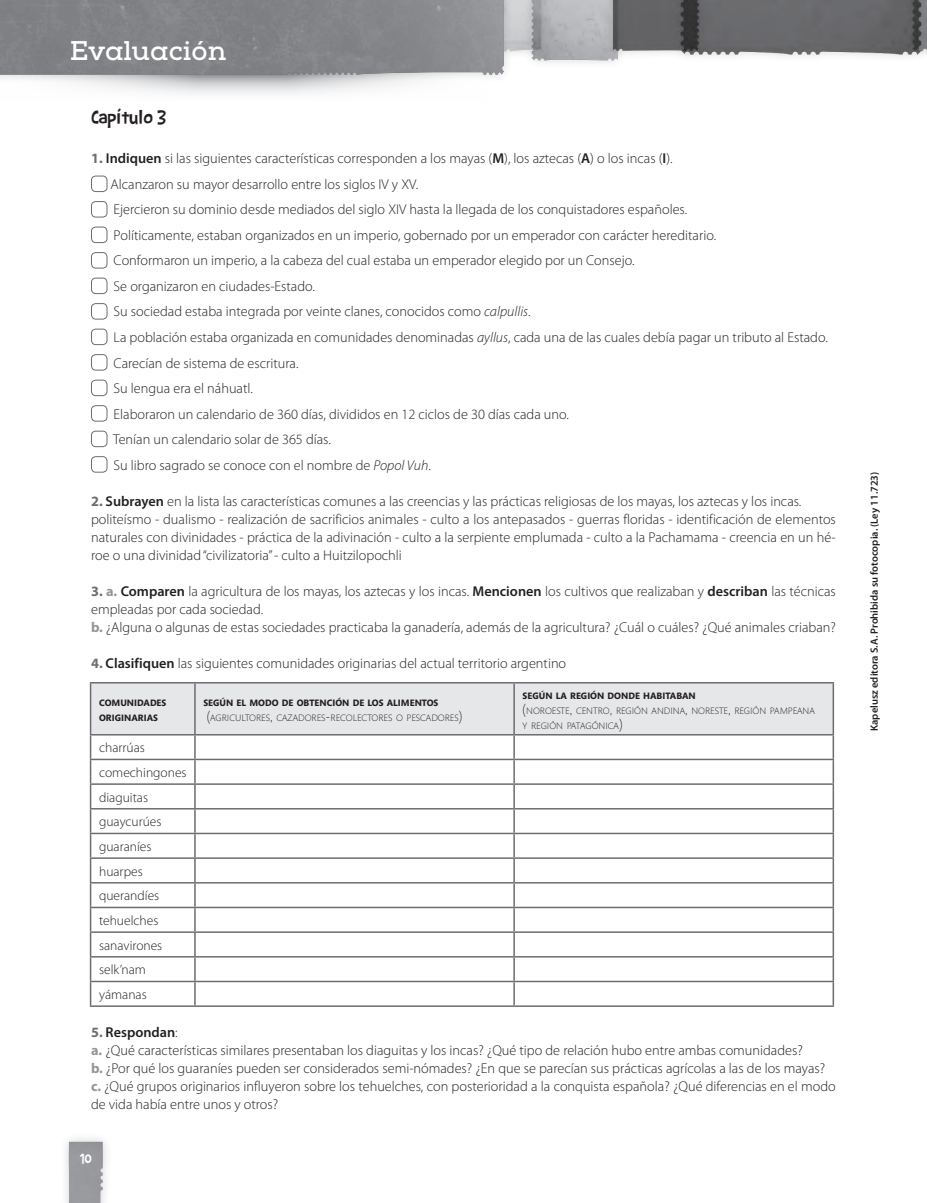
<style>
.page{position:relative;width:927px;height:1203px;background:#fff}
.page>*{position:absolute;margin:0;border:0;box-sizing:border-box;transform-origin:0 0}
.t1{font:27px "Nexa Slab Bold FREE";color:#fff}
.t2{font:21px "Barthowheel";letter-spacing:-.025em;color:#231f20}
.t3{font:15px "Barthowheel";color:#fff}
.t4{font:300 14.25px/25.5px "Myriad Pro";color:#231f20}
.t5{font:300 13.5px/24.6px "Myriad Pro";color:#231f20}
.t6{font:600 10.5px "Myriad Pro";color:#231f20}
.t7{font:300 9.45px/15px "Mundo Sans Std";color:#231f20}
.t8{font:700 9.45px/15px "Mundo Sans Std";color:#231f20}
.s1{font-weight:700;color:#6c6d70}
.s2{font-weight:600}
.s3{font-style:italic}
.s4{font-weight:700;color:#939598}
.s5{font-weight:700}
.s6{font-size:13.5px}
</style>
<div class="page">
<img style="left:513px;top:0;width:413px;height:63px">
<svg style="left:89px;top:84px;width:308px;height:10px"></svg>
<div style="left:0;top:0;width:513px;height:84px;background:#231f20;opacity:.2"></div>
<div style="left:91px;top:176px;width:16px;height:16px;border:1px solid #6c6d70;border-radius:4px"></div>
<div style="left:91px;top:201px;width:16px;height:16px;border:1px solid #6c6d70;border-radius:4px"></div>
<div style="left:91px;top:227px;width:16px;height:16px;border:1px solid #6c6d70;border-radius:4px"></div>
<div style="left:91px;top:252px;width:16px;height:16px;border:1px solid #6c6d70;border-radius:4px"></div>
<div style="left:91px;top:278px;width:16px;height:16px;border:1px solid #6c6d70;border-radius:4px"></div>
<div style="left:91px;top:303px;width:16px;height:16px;border:1px solid #6c6d70;border-radius:4px"></div>
<div style="left:91px;top:329px;width:16px;height:16px;border:1px solid #6c6d70;border-radius:4px"></div>
<div style="left:91px;top:354px;width:16px;height:16px;border:1px solid #6c6d70;border-radius:4px"></div>
<div style="left:91px;top:380px;width:16px;height:16px;border:1px solid #6c6d70;border-radius:4px"></div>
<div style="left:91px;top:405px;width:16px;height:16px;border:1px solid #6c6d70;border-radius:4px"></div>
<div style="left:91px;top:431px;width:16px;height:16px;border:1px solid #6c6d70;border-radius:4px"></div>
<div style="left:91px;top:456px;width:16px;height:16px;border:1px solid #6c6d70;border-radius:4px"></div>
<svg style="left:90px;top:683px;width:743px;height:322px"></svg>
<hr style="left:90px;top:1005px;width:105px;height:2px;background:#6c6d70">
<hr style="left:195px;top:1005px;width:319px;height:2px;background:#6c6d70">
<hr style="left:514px;top:1005px;width:319px;height:2px;background:#6c6d70">
<hr style="left:90px;top:682px;width:105px;height:1px;background:#6c6d70">
<hr style="left:90px;top:683px;width:1px;height:51px;background:#6c6d70">
<hr style="left:195px;top:682px;width:319px;height:1px;background:#6c6d70">
<hr style="left:194px;top:683px;width:2px;height:51px;background:#6c6d70">
<hr style="left:514px;top:682px;width:319px;height:1px;background:#6c6d70">
<hr style="left:513px;top:683px;width:1px;height:51px;background:#6c6d70">
<hr style="left:832px;top:683px;width:1px;height:51px;background:#6c6d70">
<hr style="left:90px;top:734px;width:105px;height:1px;background:#6c6d70">
<hr style="left:195px;top:734px;width:319px;height:1px;background:#6c6d70">
<hr style="left:514px;top:734px;width:319px;height:1px;background:#6c6d70">
<div style="left:59px;top:1132px;width:53px;height:71px;background:#f9f9f9"></div>
<div style="left:69px;top:1141px;width:34px;height:62px;background:#989a9d"></div>
<svg style="left:0;top:0;width:503px;height:75px;background:#838588"></svg>
<svg style="left:919px;top:0;width:8px;height:7px"></svg>
<h1 class="t1" style="left:70px;top:34px;width:158px">Evaluación</h1>
<h2 class="t2" style="left:91px;top:105px;width:77px">Capítulo 3</h2>
<p class="t4" style="left:110px;top:146px;width:718px;text-indent:-19px"><span class="s1">1.</span> <span class="s2">Indiquen</span> si las siguientes características corresponden a los mayas (<span class="s2">M</span>), los aztecas (<span class="s2">A</span>) o los incas (<span class="s2">I</span>).<br>Alcanzaron su mayor desarrollo entre los siglos IV y XV.<br>Ejercieron su dominio desde mediados del siglo XIV hasta la llegada de los conquistadores españoles.<br>Políticamente, estaban organizados en un imperio, gobernado por un emperador con carácter hereditario.<br>Conformaron un imperio, a la cabeza del cual estaba un emperador elegido por un Consejo.<br>Se organizaron en ciudades-Estado.<br>Su sociedad estaba integrada por veinte clanes, conocidos como <span class="s3">calpullis</span>.<br>La población estaba organizada en comunidades denominadas <span class="s3">ayllus</span>, cada una de las cuales debía pagar un tributo al Estado.<br>Carecían de sistema de escritura.<br>Su lengua era el náhuatl.<br>Elaboraron un calendario de 360 días, divididos en 12 ciclos de 30 días cada uno.<br>Tenían un calendario solar de 365 días.<br>Su libro sagrado se conoce con el nombre de <span class="s3">Popol Vuh</span>.</p>
<p class="t4" style="left:91px;top:491px;width:746px;line-height:18px"><span class="s1">2.</span> <span class="s2">Subrayen</span> en la lista las características comunes a las creencias y las prácticas religiosas de los mayas, los aztecas y los incas. politeísmo - dualismo - realización de sacrificios animales - culto a los antepasados - guerras floridas - identificación de elementos naturales con divinidades - práctica de la adivinación - culto a la serpiente emplumada - culto a la Pachamama - creencia en un hé&shy;roe o una divinidad “civilizatoria” - culto a Huitzilopochli</p>
<p class="t4" style="left:91px;top:581px;width:746px;line-height:18px"><span class="s1">3.</span> <span class="s4">a.</span> <span class="s2">Comparen</span> la agricultura de los mayas, los aztecas y los incas. <span class="s2">Mencionen</span> los cultivos que realizaban y <span class="s2">describan</span> las técnicas empleadas por cada sociedad.<br><span class="s4">b.</span> ¿Alguna o algunas de estas sociedades practicaba la ganadería, además de la agricultura? ¿Cuál o cuáles? ¿Qué animales criaban?</p>
<p class="t4" style="left:91px;top:650px;width:476px"><span class="s1">4.</span> <span class="s2">Clasifiquen</span> las siguientes comunidades originarias del actual territorio argentino</p>
<p class="t8" style="left:99px;top:695px;width:69px">COMUNIDADES<br>ORIGINARIAS</p>
<p class="t7" style="left:207px;top:696px;width:257px;text-indent:-3px"><span class="s5">SEGÚN EL MODO DE OBTENCIÓN DE LOS ALIMENTOS </span><span class="s6">(</span>AGRICULTORES<span class="s6">,</span> CAZADORES<span class="s6">-</span>RECOLECTORES O PESCADORES<span class="s6">)</span></p>
<p class="t7" style="left:522px;top:688px;width:293px"><span class="s5">SEGÚN LA REGIÓN DONDE HABITABAN<br></span><span class="s6">(</span>NOROESTE<span class="s6">,</span> CENTRO<span class="s6">,</span> REGIÓN ANDINA<span class="s6">,</span> NORESTE<span class="s6">,</span> REGIÓN PAMPEANA<br>Y REGIÓN PATAGÓNICA<span class="s6">)</span></p>
<p class="t5" style="left:99px;top:735px;width:89px">charrúas comechingones diaguitas guaycurúes guaraníes huarpes querandíes tehuelches sanavirones selk’nam yámanas</p>
<p class="t4" style="left:91px;top:1023px;width:746px;line-height:18px"><span class="s1">5.</span> <span class="s2">Respondan</span>:<br><span class="s4">a.</span> ¿Qué características similares presentaban los diaguitas y los incas? ¿Qué tipo de relación hubo entre ambas comunidades?<br><span class="s4">b.</span> ¿Por qué los guaraníes pueden ser considerados semi-nómades? ¿En que se parecían sus prácticas agrícolas a las de los mayas? <span class="s4">c.</span> ¿Qué grupos originarios influyeron sobre los tehuelches, con posterioridad a la conquista española? ¿Qué diferencias en el modo de vida había entre unos y otros?</p>
<p class="t3" style="left:79px;top:1150px;width:14px">10</p>
<p class="t6" style="left:867px;top:731px;width:261px;rotate:-90deg">Kapelusz editora S.A. Prohibida su fotocopia. (Ley 11.723)</p>
</div>
